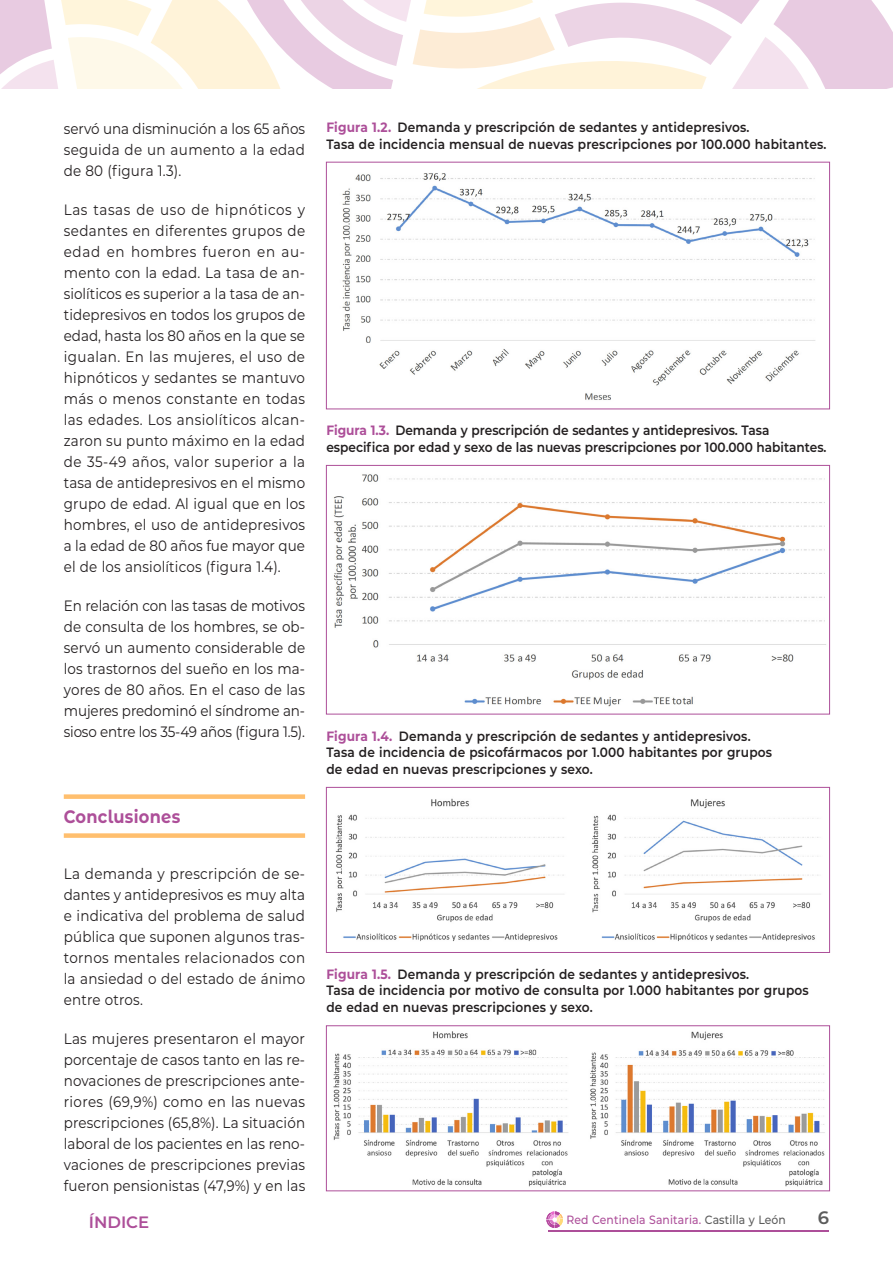
<style>
.page{position:relative;width:893px;height:1263px;background:#fff}
.page>*{position:absolute;margin:0;border:0;box-sizing:border-box;transform-origin:0 0}
.t1{font:700 18px "Montserrat Alternates";letter-spacing:.015em;color:#ad4f99;scale:.9 1}
.t2{font:600 18px "Montserrat";color:#5c5c5c}
.t3{font:600 16.5px "Montserrat";color:#ad4f99}
.t4{font:15px/21px "Montserrat";letter-spacing:.01em;color:#231f20;text-align:justify;scale:.9 1}
.t5{font:600 13.5px/16.5px "Montserrat";letter-spacing:.015em;color:#231f20;scale:.9 1}
.t6{font:500 12px "Montserrat";letter-spacing:.015em;color:#ad4f99;scale:.9 1}
.s1{font-weight:700;color:#ad4f99}
.s2{color:#5c5c5c}
</style>
<div class="page">
<hr style="left:549px;top:1231px;width:280px;height:1px;background:#ad4f99">
<svg style="left:546px;top:1211px;width:17px;height:17px"></svg>
<svg style="left:0;top:0;width:893px;height:88px"></svg>
<div style="left:64px;top:833px;width:241px;height:5px;background:#ffbf6e"></div>
<div style="left:64px;top:794px;width:241px;height:5px;background:#ffbf6e"></div>
<img style="left:342px;top:173px;width:473px;height:227px">
<div style="left:326px;top:162px;width:504px;height:247px;border:1px solid #ad4f99"></div>
<img style="left:333px;top:474px;width:493px;height:233px">
<div style="left:326px;top:465px;width:504px;height:249px;border:1px solid #ad4f99"></div>
<img style="left:335px;top:798px;width:486px;height:144px">
<div style="left:326px;top:787px;width:504px;height:166px;border:1px solid #ad4f99"></div>
<img style="left:333px;top:1031px;width:492px;height:156px">
<div style="left:326px;top:1025px;width:504px;height:166px;border:1px solid #ad4f99"></div>
<p class="t4" style="left:64px;top:117px;width:270px">servó una disminución a los 65 años seguida de un aumento a la edad de 80 (figura 1.3).</p>
<p class="t4" style="left:64px;top:198px;width:270px">Las tasas de uso de hipnóticos y sedantes en diferentes grupos de edad en hombres fueron en au&shy;mento con la edad. La tasa de an&shy;siolíticos es superior a la tasa de an&shy;tidepresivos en todos los grupos de edad, hasta los 80 años en la que se igualan. En las mujeres, el uso de hipnóticos y sedantes se mantuvo más o menos constante en todas las edades. Los ansiolíticos alcan&shy;zaron su punto máximo en la edad de 35-49 años, valor superior a la tasa de antidepresivos en el mismo grupo de edad. Al igual que en los hombres, el uso de antidepresivos a la edad de 80 años fue mayor que el de los ansiolíticos (figura 1.4).</p>
<p class="t4" style="left:64px;top:594px;width:270px">En relación con las tasas de motivos de consulta de los hombres, se ob&shy;servó un aumento considerable de los trastornos del sueño en los ma&shy;yores de 80 años. En el caso de las mujeres predominó el síndrome an&shy;sioso entre los 35-49 años (figura 1.5).</p>
<p class="t1" style="left:64px;top:803px;width:131px">Conclusiones</p>
<p class="t4" style="left:64px;top:862px;width:270px">La demanda y prescripción de se&shy;dantes y antidepresivos es muy alta e indicativa del problema de salud pública que suponen algunos tras&shy;tornos mentales relacionados con la ansiedad o del estado de ánimo entre otros.</p>
<p class="t4" style="left:64px;top:1027px;width:270px">Las mujeres presentaron el mayor porcentaje de casos tanto en las re&shy;novaciones de prescripciones ante&shy;riores (69,9%) como en las nuevas prescripciones (65,8%). La situación laboral de los pacientes en las reno&shy;vaciones de prescripciones previas fueron pensionistas (47,9%) y en las</p>
<p class="t5" style="left:326px;top:118px;width:557px"><span class="s1">Figura 1.2.</span> Demanda y prescripción de sedantes y antidepresivos.<br>Tasa de incidencia mensual de nuevas prescripciones por 100.000 habitantes.</p>
<p class="t5" style="left:326px;top:422px;width:557px"><span class="s1">Figura 1.3.</span> Demanda y prescripción de sedantes y antidepresivos. Tasa especifica por edad y sexo de las nuevas prescripciones por 100.000 habitantes.</p>
<p class="t5" style="left:326px;top:727px;width:497px"><span class="s1">Figura 1.4.</span> Demanda y prescripción de sedantes y antidepresivos.<br>Tasa de incidencia de psicofármacos por 1.000 habitantes por grupos de edad en nuevas prescripciones y sexo.</p>
<p class="t5" style="left:326px;top:965px;width:538px"><span class="s1">Figura 1.5.</span> Demanda y prescripción de sedantes y antidepresivos.<br>Tasa de incidencia por motivo de consulta por 1.000 habitantes por grupos de edad en nuevas prescripciones y sexo.</p>
<p class="t3" style="left:89px;top:1210px;width:62px">ÍNDICE</p>
<p class="t6" style="left:566px;top:1211px;width:245px">Red Centinela Sanitaria. <span class="s2">Castilla y León</span></p>
<p class="t2" style="left:818px;top:1205px;width:13px">6</p>
</div>
